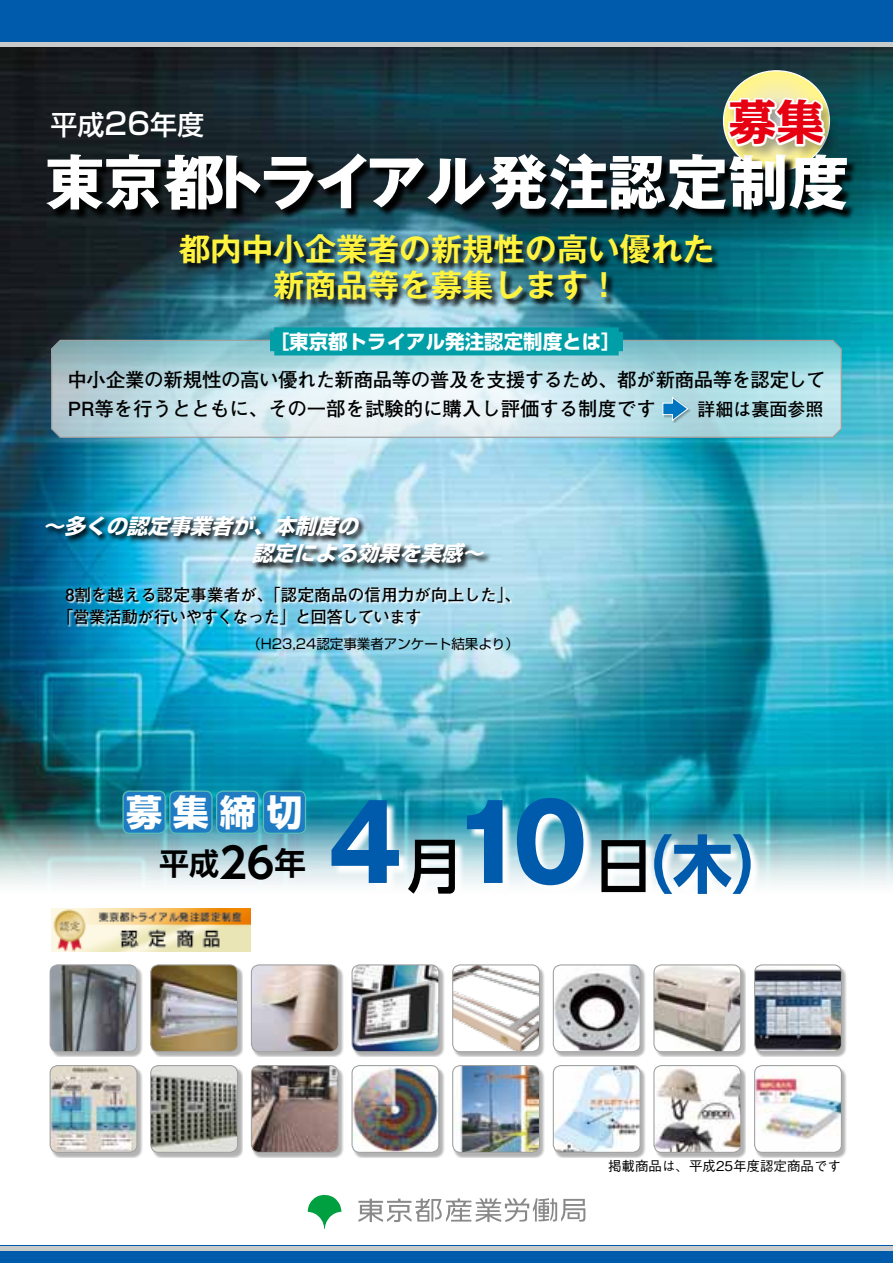
<style>
.page{position:relative;width:893px;height:1263px;background:#fff}
.page>*{position:absolute;margin:0;border:0;box-sizing:border-box;transform-origin:0 0}
.t1{font:700 105px "Gothic MB101 Pro";color:#005bac;scale:.95 1}
.t2{font:700 60px "Gothic MB101 Pro";letter-spacing:.005em;color:#fff}
.t3{font:700 48px "Kakumin Pro";color:#e60012}
.t4{font:700 36px "UD Shin Go Pro";color:#fff}
.t5{font:700 31.5px/36px "Gothic MB101 Pro De";color:#fff33f;text-align:center}
.t6{font:700 30px "UD Shin Go Pro De";color:#000}
.t7{font:500 27px "Shin Go Pro";color:#fff}
.t8{font:italic 700 21px/27px "Shin Go Pro";color:#fff}
.t9{font:700 19.5px/29.7px "Futo Go B101 Pro";letter-spacing:-.01em;color:#000}
.t10{font:700 19.5px "UD Shin Go Pro";color:#fff}
.t11{font:700 18px "Futo Go B101 Pro";color:#000}
.t12{font:700 16.5px/22.5px "Futo Go B101 Pro";letter-spacing:-.015em;color:#000}
.t13{font:13.5px "Shin Go Pro";color:#000}
.t14{font:500 13.5px "Gothic BBB Pro";color:#000}
.s1{font-size:30px}
.s2{font-size:42px}
.s3{font-size:31.5px}
.s4{font-family:"UD Shin Go Pro";font-weight:500;font-size:60px;color:#000}
.s5{font-family:"UD Shin Go Pro";font-size:63px}
</style>
<div class="page">
<img style="left:0;top:47px;width:893px;height:838px">
<svg style="left:179px;top:234px;width:542px;height:75px;background:#285f6b"></svg>
<div style="left:353px;top:1066px;width:91px;height:92px;background:#000;opacity:.3"></div>
<img style="left:353px;top:1065px;width:86px;height:87px">
<div style="left:351px;top:1065px;width:88px;height:88px;border:1px solid #9fa0a0;border-radius:8px"></div>
<div style="left:454px;top:1066px;width:91px;height:92px;background:#000;opacity:.3"></div>
<img style="left:454px;top:1065px;width:85px;height:87px">
<div style="left:452px;top:1065px;width:88px;height:88px;border:1px solid #9fa0a0;border-radius:8px"></div>
<div style="left:554px;top:1066px;width:91px;height:92px;background:#000;opacity:.3"></div>
<img style="left:553px;top:1066px;width:87px;height:86px">
<div style="left:553px;top:1065px;width:88px;height:88px;border:1px solid #9fa0a0;border-radius:8px"></div>
<div style="left:655px;top:1066px;width:91px;height:92px;background:#000;opacity:.3"></div>
<img style="left:655px;top:1065px;width:86px;height:87px">
<div style="left:653px;top:1065px;width:88px;height:88px;border:1px solid #9fa0a0;border-radius:8px"></div>
<div style="left:51px;top:1066px;width:91px;height:92px;background:#000;opacity:.3"></div>
<img style="left:50px;top:1065px;width:87px;height:87px">
<div style="left:50px;top:1065px;width:87px;height:88px;border:1px solid #9fa0a0;border-radius:8px"></div>
<div style="left:755px;top:1066px;width:92px;height:92px;background:#000;opacity:.3"></div>
<img style="left:755px;top:1065px;width:86px;height:87px">
<div style="left:754px;top:1065px;width:88px;height:88px;border:1px solid #9fa0a0;border-radius:8px"></div>
<div style="left:152px;top:1066px;width:91px;height:92px;background:#000;opacity:.3"></div>
<img style="left:152px;top:1065px;width:86px;height:87px">
<div style="left:150px;top:1065px;width:88px;height:88px;border:1px solid #9fa0a0;border-radius:8px"></div>
<div style="left:252px;top:1066px;width:92px;height:92px;background:#000;opacity:.3"></div>
<img style="left:251px;top:1065px;width:87px;height:87px">
<div style="left:251px;top:1065px;width:88px;height:88px;border:1px solid #9fa0a0;border-radius:8px"></div>
<div style="left:655px;top:965px;width:91px;height:92px;background:#000;opacity:.3"></div>
<img style="left:655px;top:965px;width:86px;height:87px">
<div style="left:653px;top:964px;width:88px;height:88px;border:1px solid #9fa0a0;border-radius:8px"></div>
<div style="left:51px;top:965px;width:91px;height:92px;background:#000;opacity:.3"></div>
<img style="left:50px;top:965px;width:87px;height:87px">
<div style="left:50px;top:964px;width:87px;height:88px;border:1px solid #9fa0a0;border-radius:8px"></div>
<div style="left:755px;top:965px;width:92px;height:92px;background:#000;opacity:.3"></div>
<img style="left:755px;top:965px;width:86px;height:87px">
<div style="left:754px;top:964px;width:88px;height:88px;border:1px solid #9fa0a0;border-radius:8px"></div>
<div style="left:152px;top:965px;width:91px;height:92px;background:#000;opacity:.3"></div>
<img style="left:152px;top:965px;width:86px;height:87px">
<div style="left:150px;top:964px;width:88px;height:88px;border:1px solid #9fa0a0;border-radius:8px"></div>
<div style="left:252px;top:965px;width:92px;height:92px;background:#000;opacity:.3"></div>
<img style="left:251px;top:965px;width:87px;height:87px">
<div style="left:251px;top:964px;width:88px;height:88px;border:1px solid #9fa0a0;border-radius:8px"></div>
<div style="left:353px;top:965px;width:91px;height:92px;background:#000;opacity:.3"></div>
<img style="left:353px;top:965px;width:86px;height:87px">
<div style="left:351px;top:964px;width:88px;height:88px;border:1px solid #9fa0a0;border-radius:8px"></div>
<div style="left:454px;top:965px;width:91px;height:92px;background:#000;opacity:.3"></div>
<img style="left:453px;top:965px;width:86px;height:87px">
<div style="left:452px;top:964px;width:88px;height:88px;border:1px solid #9fa0a0;border-radius:8px"></div>
<div style="left:554px;top:965px;width:91px;height:92px;background:#000;opacity:.3"></div>
<img style="left:553px;top:965px;width:87px;height:87px">
<div style="left:553px;top:964px;width:88px;height:88px;border:1px solid #9fa0a0;border-radius:8px"></div>
<svg style="left:358px;top:1198px;width:227px;height:24px"></svg>
<svg style="left:308px;top:1194px;width:33px;height:35px"></svg>
<img style="left:51px;top:909px;width:199px;height:43px">
<img style="left:44px;top:515px;width:448px;height:56px">
<svg style="left:67px;top:587px;width:445px;height:40px;background:#96d4ea"></svg>
<svg style="left:50px;top:339px;width:793px;height:99px;background:#bbdbe2"></svg>
<div style="left:270px;top:327px;width:353px;height:28px;background:#009fa8"></div>
<div style="left:664px;top:398px;width:26px;height:25px;background:#000;opacity:.3"></div>
<svg style="left:662px;top:396px;width:27px;height:26px"></svg>
<div style="left:0;top:0;width:893px;height:43px;background:#005bac"></div>
<svg style="left:48px;top:155px;width:809px;height:65px;background:#0b1c21"></svg>
<div style="left:0;top:1246px;width:893px;height:17px;background:#005bac"></div>
<hr style="left:0;top:43px;width:893px;height:4px;background:#c9caca">
<hr style="left:0;top:1246px;width:893px;height:4px;background:#c9caca">
<svg style="left:333px;top:800px;width:428px;height:85px"></svg>
<div style="left:123px;top:791px;width:42px;height:42px;background:#1f7cc2;border-radius:6px"></div>
<div style="left:122px;top:790px;width:44px;height:44px;border:1px solid #59beb8;border-radius:6px"></div>
<div style="left:170px;top:791px;width:42px;height:42px;background:#1f7cc2;border-radius:6px"></div>
<div style="left:169px;top:790px;width:44px;height:44px;border:1px solid #59beb8;border-radius:6px"></div>
<div style="left:217px;top:791px;width:42px;height:42px;background:#1f7cc2;border-radius:6px"></div>
<div style="left:216px;top:790px;width:43px;height:44px;border:1px solid #59beb8;border-radius:6px"></div>
<div style="left:263px;top:791px;width:42px;height:42px;background:#1f7cc2;border-radius:6px"></div>
<div style="left:263px;top:790px;width:43px;height:44px;border:1px solid #59beb8;border-radius:6px"></div>
<div style="left:726px;top:96px;width:113px;height:64px;background:#000;opacity:.3"></div>
<svg style="left:723px;top:71px;width:106px;height:100px"></svg>
<h3 class="t3" style="left:728px;top:84px;width:98px">募集</h3>
<h3 class="t7" style="left:51px;top:102px;width:155px">平成<span class="s1">26</span>年度</h3>
<h2 class="t2" style="left:45px;top:132px;width:806px">東京都トライアル発注認定制度</h2>
<h3 class="t5" style="left:179px;top:227px;width:537px">都内中小企業者の新規性の高い優れた新商品等を募集します！</h3>
<p class="t10" style="left:270px;top:325px;width:352px">［東京都トライアル発注認定制度とは］</p>
<p class="t9" style="left:67px;top:362px;width:760px">中小企業の新規性の高い優れた新商品等の普及を支援するため、都が新商品等を認定して<br>PR等を行うとともに、その一部を試験的に購入し評価する制度です</p>
<p class="t11" style="left:697px;top:394px;width:127px">詳細は裏面参照</p>
<p class="t8" style="left:252px;top:511px;width:240px;text-indent:-209px">～多くの認定事業者が、本制度の<br>認定による効果を実感～</p>
<p class="t12" style="left:57px;top:581px;width:465px;text-indent:9px">8割を越える認定事業者が、「認定商品の信用力が向上した」、「営業活動が行いやすくなった」と回答しています</p>
<p class="t13" style="left:247px;top:633px;width:273px">（H23,24認定事業者アンケート結果より）</p>
<h3 class="t4" style="left:126px;top:783px;width:178px">募集締切</h3>
<h3 class="t6" style="left:159px;top:839px;width:148px">平成<span class="s2">26</span><span class="s3">年</span></h3>
<h1 class="t1" style="left:315px;top:756px;width:502px">４<span class="s4">月</span>10 <span class="s4">日</span><span class="s5">（木）</span></h1>
<p class="t14" style="left:608px;top:1155px;width:235px">掲載商品は、平成25年度認定商品です</p>
</div>
